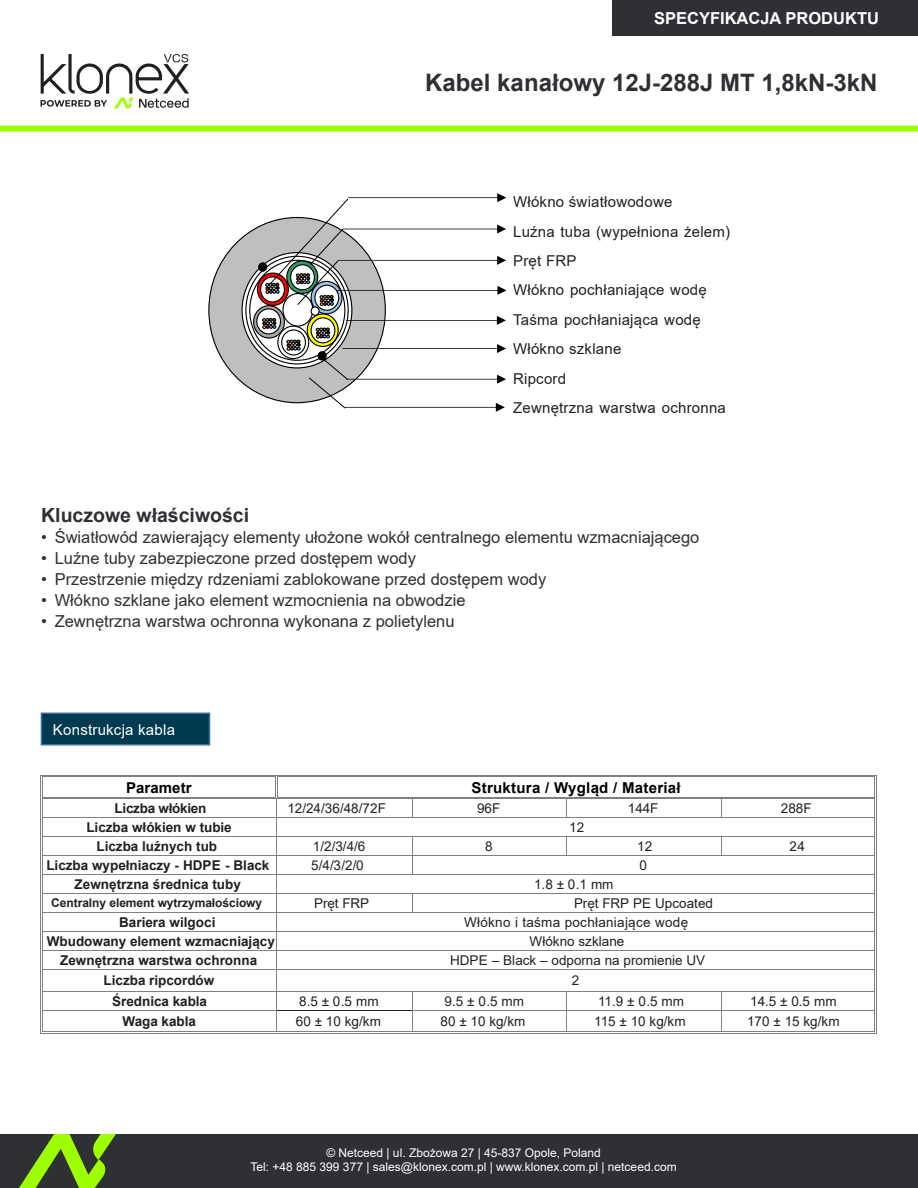
<style>
.page{position:relative;width:918px;height:1188px;background:#fff}
.page>*{position:absolute;margin:0;border:0;box-sizing:border-box;transform-origin:0 0}
.t1{font:700 24px "Arial";color:#2f3034}
.t2{font:700 19.5px "Arial";color:#2f3034}
.t3{font:16.5px "Arial";color:#2f3034}
.t4{font:700 16.5px "Arial";color:#fff}
.t5{font:15px/29.4px "Arial";letter-spacing:.015em;color:#231f20}
.t6{font:700 15px "Arial";letter-spacing:.02em;color:#000}
.t7{font:15px "Arial";letter-spacing:.015em;color:#fff}
.t8{font:13.5px "Arial";color:#231f20}
.t9{font:700 13.5px "Arial";color:#231f20}
.t10{font:13.5px "Arial";letter-spacing:.02em;color:#231f20}
.t11{font:700 13.5px "Arial";letter-spacing:-.02em;color:#231f20}
.t12{font:12px/14.4px "Arial";color:#fff;text-align:center}
.t13{font:700 12px "Arial";letter-spacing:-.005em;color:#231f20}
</style>
<div class="page">
<svg style="left:40px;top:54px;width:149px;height:54px"></svg>
<div style="left:612px;top:0;width:306px;height:36px;background:#2f3034"></div>
<div style="left:0;top:126px;width:918px;height:6px;background:#9eff00"></div>
<div style="left:0;top:1134px;width:918px;height:54px;background:#2f3034"></div>
<svg style="left:19px;top:1134px;width:97px;height:54px"></svg>
<hr style="left:43px;top:775px;width:233px;height:1px;background:#808080">
<hr style="left:43px;top:776px;width:233px;height:1px;background:#808080">
<hr style="left:278px;top:775px;width:596px;height:1px;background:#808080">
<hr style="left:278px;top:776px;width:596px;height:1px;background:#808080">
<hr style="left:43px;top:797px;width:233px;height:1px;background:#808080">
<hr style="left:43px;top:798px;width:233px;height:1px;background:#808080">
<hr style="left:280px;top:797px;width:132px;height:1px;background:#808080">
<hr style="left:280px;top:798px;width:132px;height:1px;background:#808080">
<hr style="left:414px;top:797px;width:153px;height:1px;background:#808080">
<hr style="left:414px;top:798px;width:153px;height:1px;background:#808080">
<hr style="left:569px;top:797px;width:152px;height:1px;background:#808080">
<hr style="left:569px;top:798px;width:152px;height:1px;background:#808080">
<hr style="left:723px;top:797px;width:151px;height:1px;background:#808080">
<hr style="left:723px;top:798px;width:151px;height:1px;background:#808080">
<hr style="left:43px;top:817px;width:233px;height:1px;background:#808080">
<hr style="left:277px;top:817px;width:135px;height:1px;background:#808080">
<svg style="left:412px;top:797px;width:2px;height:21px"></svg>
<hr style="left:413px;top:817px;width:154px;height:1px;background:#808080">
<hr style="left:567px;top:817px;width:154px;height:1px;background:#808080">
<svg style="left:721px;top:797px;width:2px;height:21px"></svg>
<hr style="left:722px;top:817px;width:152px;height:1px;background:#808080">
<hr style="left:43px;top:836px;width:233px;height:1px;background:#808080">
<hr style="left:277px;top:836px;width:135px;height:1px;background:#808080">
<hr style="left:413px;top:836px;width:154px;height:1px;background:#808080">
<hr style="left:567px;top:836px;width:154px;height:1px;background:#808080">
<hr style="left:722px;top:836px;width:152px;height:1px;background:#808080">
<hr style="left:43px;top:855px;width:233px;height:1px;background:#808080">
<hr style="left:277px;top:855px;width:135px;height:1px;background:#808080">
<hr style="left:413px;top:855px;width:154px;height:1px;background:#808080">
<hr style="left:567px;top:855px;width:154px;height:1px;background:#808080">
<svg style="left:721px;top:836px;width:1px;height:20px"></svg>
<hr style="left:722px;top:855px;width:152px;height:1px;background:#808080">
<hr style="left:43px;top:874px;width:233px;height:1px;background:#808080">
<hr style="left:277px;top:874px;width:135px;height:1px;background:#808080">
<svg style="left:412px;top:836px;width:1px;height:39px"></svg>
<hr style="left:413px;top:874px;width:461px;height:1px;background:#808080">
<hr style="left:43px;top:893px;width:233px;height:1px;background:#808080">
<hr style="left:277px;top:893px;width:135px;height:1px;background:#808080">
<hr style="left:413px;top:893px;width:461px;height:1px;background:#808080">
<hr style="left:43px;top:912px;width:233px;height:1px;background:#808080">
<hr style="left:277px;top:912px;width:135px;height:1px;background:#808080">
<svg style="left:412px;top:893px;width:1px;height:20px"></svg>
<hr style="left:413px;top:912px;width:461px;height:1px;background:#808080">
<hr style="left:43px;top:931px;width:233px;height:1px;background:#808080">
<hr style="left:277px;top:931px;width:597px;height:1px;background:#808080">
<hr style="left:43px;top:950px;width:233px;height:1px;background:#808080">
<hr style="left:277px;top:950px;width:597px;height:1px;background:#808080">
<hr style="left:43px;top:969px;width:233px;height:1px;background:#808080">
<hr style="left:277px;top:969px;width:597px;height:1px;background:#808080">
<hr style="left:43px;top:991px;width:233px;height:1px;background:#808080">
<hr style="left:277px;top:991px;width:135px;height:1px;background:#808080">
<hr style="left:413px;top:991px;width:154px;height:1px;background:#808080">
<hr style="left:567px;top:991px;width:154px;height:1px;background:#808080">
<hr style="left:722px;top:991px;width:152px;height:1px;background:#808080">
<hr style="left:43px;top:1010px;width:233px;height:1px;background:#808080">
<hr style="left:277px;top:1010px;width:135px;height:1px;background:#231f20">
<hr style="left:413px;top:1010px;width:154px;height:1px;background:#808080">
<hr style="left:567px;top:1010px;width:154px;height:1px;background:#808080">
<hr style="left:722px;top:1010px;width:152px;height:1px;background:#808080">
<svg style="left:40px;top:775px;width:3px;height:259px"></svg>
<hr style="left:43px;top:1033px;width:233px;height:1px;background:#808080">
<hr style="left:43px;top:1032px;width:233px;height:1px;background:#808080">
<svg style="left:276px;top:775px;width:4px;height:259px"></svg>
<hr style="left:279px;top:1033px;width:133px;height:1px;background:#808080">
<hr style="left:279px;top:1032px;width:133px;height:1px;background:#808080">
<svg style="left:412px;top:991px;width:2px;height:43px"></svg>
<hr style="left:414px;top:1033px;width:153px;height:1px;background:#808080">
<hr style="left:414px;top:1032px;width:153px;height:1px;background:#808080">
<hr style="left:569px;top:1033px;width:152px;height:1px;background:#808080">
<hr style="left:569px;top:1032px;width:152px;height:1px;background:#808080">
<svg style="left:721px;top:991px;width:2px;height:43px"></svg>
<hr style="left:723px;top:1033px;width:151px;height:1px;background:#808080">
<hr style="left:723px;top:1032px;width:151px;height:1px;background:#808080">
<svg style="left:874px;top:775px;width:3px;height:259px"></svg>
<div style="left:208px;top:217px;width:178px;height:186px;background:#bfbfbf;border:1px solid #000;border-radius:50%"></div>
<svg style="left:242px;top:252px;width:110px;height:116px"></svg>
<svg style="left:245px;top:256px;width:104px;height:109px"></svg>
<svg style="left:249px;top:260px;width:96px;height:101px"></svg>
<svg style="left:257px;top:273px;width:32px;height:33px"></svg>
<svg style="left:260px;top:276px;width:25px;height:27px"></svg>
<svg style="left:253px;top:305px;width:32px;height:34px"></svg>
<svg style="left:256px;top:308px;width:25px;height:26px"></svg>
<div style="left:258px;top:262px;width:9px;height:10px;background:#000;border:1px solid #000;border-radius:50%"></div>
<svg style="left:262px;top:193px;width:244px;height:219px"></svg>
<div style="left:41px;top:713px;width:169px;height:33px;background:#003a50;border:2px solid #41719c"></div>
<p class="t4" style="left:654px;top:12px;width:226px">SPECYFIKACJA PRODUKTU</p>
<h1 class="t1" style="left:425px;top:73px;width:454px">Kabel kanałowy 12J-288J MT 1,8kN-3kN</h1>
<p class="t5" style="left:513px;top:188px;width:219px">Włókno światłowodowe<br>Luźna tuba (wypełniona żelem)<br>Pręt FRP<br>Włókno pochłaniające wodę<br>Taśma pochłaniająca wodę<br>Włókno szklane<br>Ripcord<br>Zewnętrzna warstwa ochronna</p>
<p class="t2" style="left:41px;top:508px;width:210px">Kluczowe właściwości</p>
<p class="t3" style="left:41px;top:531px;width:660px">• Światłowód zawierający elementy ułożone wokół centralnego elementu wzmacniającego</p>
<p class="t3" style="left:41px;top:552px;width:376px">• Luźne tuby zabezpieczone przed dostępem wody</p>
<p class="t3" style="left:41px;top:573px;width:507px">• Przestrzenie między rdzeniami zablokowane przed dostępem wody</p>
<p class="t3" style="left:41px;top:594px;width:426px">• Włókno szklane jako element wzmocnienia na obwodzie</p>
<p class="t3" style="left:41px;top:615px;width:415px">• Zewnętrzna warstwa ochronna wykonana z polietylenu</p>
<p class="t7" style="left:53px;top:724px;width:124px">Konstrukcja kabla</p>
<p class="t6" style="left:126px;top:782px;width:67px">Parametr</p>
<p class="t6" style="left:472px;top:782px;width:211px">Struktura / Wygląd / Materiał</p>
<p class="t11" style="left:115px;top:803px;width:93px">Liczba włókien</p>
<p class="t8" style="left:287px;top:803px;width:100px">12/24/36/48/72F</p>
<p class="t8" style="left:477px;top:803px;width:25px">96F</p>
<p class="t8" style="left:628px;top:803px;width:32px">144F</p>
<p class="t8" style="left:781px;top:803px;width:32px">288F</p>
<p class="t9" style="left:86px;top:822px;width:147px">Liczba włókien w tubie</p>
<p class="t8" style="left:569px;top:822px;width:17px">12</p>
<p class="t9" style="left:97px;top:841px;width:122px">Liczba luźnych tub</p>
<p class="t8" style="left:313px;top:841px;width:54px">1/2/3/4/6</p>
<p class="t8" style="left:485px;top:841px;width:9px">8</p>
<p class="t8" style="left:637px;top:841px;width:17px">12</p>
<p class="t8" style="left:790px;top:841px;width:17px">24</p>
<p class="t9" style="left:46px;top:860px;width:225px">Liczba wypełniaczy - HDPE - Black</p>
<p class="t8" style="left:311px;top:860px;width:54px">5/4/3/2/0</p>
<p class="t8" style="left:640px;top:860px;width:9px">0</p>
<p class="t9" style="left:75px;top:879px;width:168px">Zewnętrzna średnica tuby</p>
<p class="t8" style="left:534px;top:879px;width:81px">1.8 ± 0.1 mm</p>
<p class="t13" style="left:51px;top:898px;width:212px">Centralny element wytrzymałościowy</p>
<p class="t8" style="left:314px;top:898px;width:57px">Pręt FRP</p>
<p class="t8" style="left:574px;top:898px;width:140px">Pręt FRP PE Upcoated</p>
<p class="t9" style="left:119px;top:917px;width:98px">Bariera wilgoci</p>
<p class="t10" style="left:464px;top:917px;width:226px">Włókno i taśma pochłaniające wodę</p>
<p class="t9" style="left:47px;top:936px;width:230px">Wbudowany element wzmacniający</p>
<p class="t8" style="left:530px;top:936px;width:96px">Włókno szklane</p>
<p class="t9" style="left:60px;top:955px;width:199px">Zewnętrzna warstwa ochronna</p>
<p class="t8" style="left:450px;top:955px;width:257px">HDPE – Black – odporna na promienie UV</p>
<p class="t9" style="left:104px;top:976px;width:112px">Liczba ripcordów</p>
<p class="t8" style="left:572px;top:976px;width:9px">2</p>
<p class="t9" style="left:112px;top:996px;width:96px">Średnica kabla</p>
<p class="t8" style="left:299px;top:996px;width:81px">8.5 ± 0.5 mm</p>
<p class="t8" style="left:445px;top:996px;width:81px">9.5 ± 0.5 mm</p>
<p class="t8" style="left:598px;top:996px;width:87px">11.9 ± 0.5 mm</p>
<p class="t8" style="left:750px;top:996px;width:88px">14.5 ± 0.5 mm</p>
<p class="t9" style="left:122px;top:1016px;width:75px">Waga kabla</p>
<p class="t8" style="left:296px;top:1016px;width:86px">60 ± 10 kg/km</p>
<p class="t8" style="left:441px;top:1016px;width:86px">80 ± 10 kg/km</p>
<p class="t8" style="left:594px;top:1016px;width:93px">115 ± 10 kg/km</p>
<p class="t8" style="left:747px;top:1016px;width:94px">170 ± 15 kg/km</p>
<p class="t12" style="left:251px;top:1146px;width:428px">© Netceed | ul. Zbożowa 27 | 45-837 Opole, Poland<br>Tel: +48 885 399 377 | sales@klonex.com.pl | www.klonex.com.pl | netceed.com</p>
</div>
